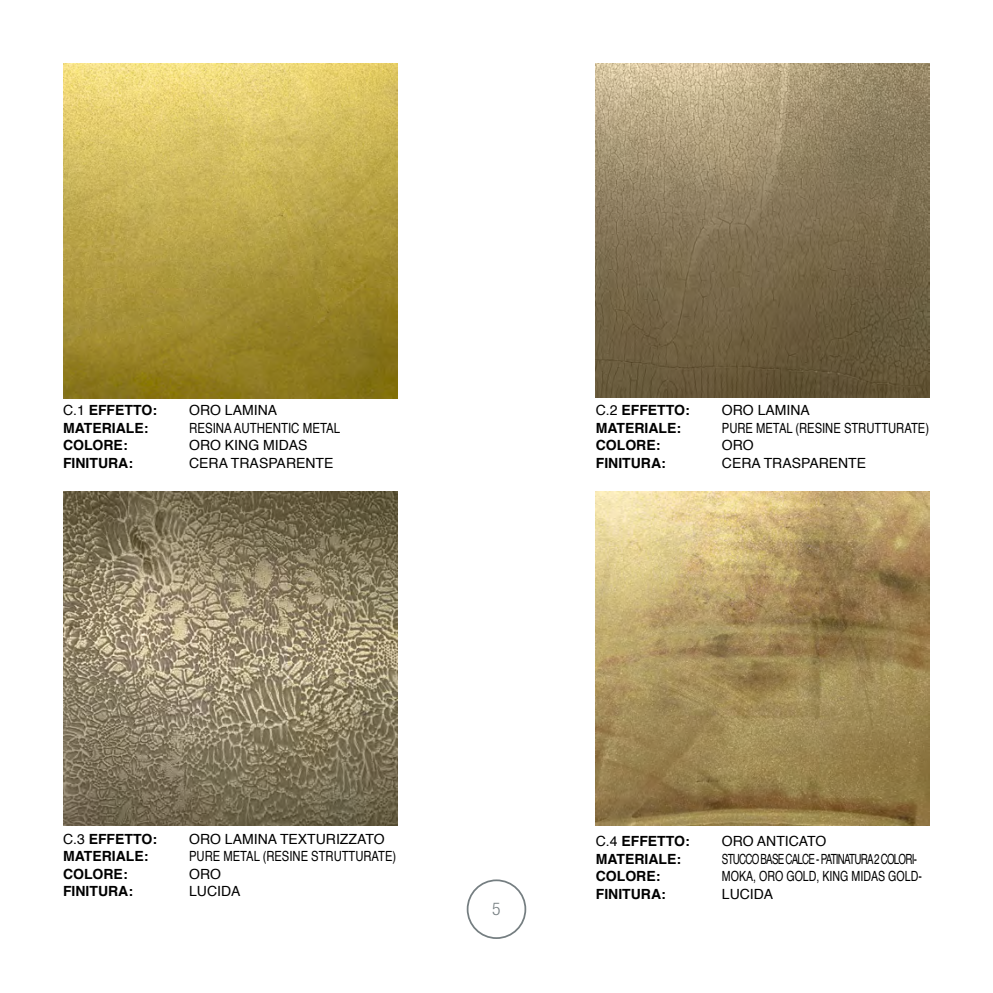
<style>
.page{position:relative;width:993px;height:993px;background:#fff}
.page>*{position:absolute;margin:0;border:0;box-sizing:border-box;transform-origin:0 0}
.t1{font:300 condensed 17.5px "Helvetica Neue LT Std";color:#757e81}
.t2{font:700 14px "Helvetica";color:#000}
.t3{font:14px "Helvetica";color:#000}
.t4{font:14px "Helvetica";color:#000;scale:.8 1}
.t5{font:14px "Helvetica";letter-spacing:-.08em;color:#000;scale:.7 1}
.t6{font:14px "Helvetica";color:#000;scale:.76 1}
.t7{font:14px "Helvetica";color:#000;scale:.82 1}
.s1{font-weight:400}
</style>
<div class="page">
<div style="left:466px;top:879px;width:60px;height:59px;border:2px solid #757e81;border-radius:50%"></div>
<img style="left:595px;top:63px;width:334px;height:334px">
<img style="left:63px;top:491px;width:334px;height:334px">
<img style="left:595px;top:491px;width:334px;height:334px">
<img style="left:63px;top:64px;width:334px;height:334px">
<p class="t2" style="left:63px;top:398px;width:95px"><span class="s1">C.1</span> EFFETTO:</p>
<p class="t3" style="left:189px;top:399px;width:89px">ORO LAMINA</p>
<p class="t2" style="left:63px;top:416px;width:87px">MATERIALE:</p>
<p class="t7" style="left:189px;top:416px;width:186px">RESINA AUTHENTIC METAL</p>
<p class="t2" style="left:63px;top:433px;width:66px">COLORE:</p>
<p class="t3" style="left:189px;top:434px;width:120px">ORO KING MIDAS</p>
<p class="t2" style="left:63px;top:451px;width:71px">FINITURA:</p>
<p class="t3" style="left:189px;top:451px;width:146px">CERA TRASPARENTE</p>
<p class="t2" style="left:595px;top:398px;width:95px"><span class="s1">C.2</span> EFFETTO:</p>
<p class="t3" style="left:721px;top:399px;width:89px">ORO LAMINA</p>
<p class="t2" style="left:595px;top:416px;width:87px">MATERIALE:</p>
<p class="t4" style="left:721px;top:416px;width:260px">PURE METAL (RESINE STRUTTURATE)</p>
<p class="t2" style="left:595px;top:433px;width:66px">COLORE:</p>
<p class="t3" style="left:721px;top:434px;width:33px">ORO</p>
<p class="t2" style="left:595px;top:451px;width:71px">FINITURA:</p>
<p class="t3" style="left:721px;top:451px;width:146px">CERA TRASPARENTE</p>
<p class="t2" style="left:63px;top:827px;width:95px"><span class="s1">C.3</span> EFFETTO:</p>
<p class="t3" style="left:189px;top:827px;width:197px">ORO LAMINA TEXTURIZZATO</p>
<p class="t2" style="left:63px;top:844px;width:87px">MATERIALE:</p>
<p class="t4" style="left:189px;top:845px;width:260px">PURE METAL (RESINE STRUTTURATE)</p>
<p class="t2" style="left:63px;top:862px;width:66px">COLORE:</p>
<p class="t3" style="left:189px;top:862px;width:33px">ORO</p>
<p class="t2" style="left:63px;top:879px;width:71px">FINITURA:</p>
<p class="t3" style="left:189px;top:880px;width:53px">LUCIDA</p>
<p class="t1" style="left:492px;top:898px;width:10px">5</p>
<p class="t2" style="left:595px;top:829px;width:95px"><span class="s1">C.4</span> EFFETTO:</p>
<p class="t3" style="left:721px;top:830px;width:106px">ORO ANTICATO</p>
<p class="t2" style="left:595px;top:847px;width:87px">MATERIALE:</p>
<p class="t5" style="left:721px;top:847px;width:280px">STUCCO BASE CALCE - PATINATURA 2 COLORI-</p>
<p class="t2" style="left:595px;top:864px;width:66px">COLORE:</p>
<p class="t6" style="left:721px;top:865px;width:264px">MOKA, ORO GOLD, KING MIDAS GOLD-</p>
<p class="t2" style="left:595px;top:882px;width:71px">FINITURA:</p>
<p class="t3" style="left:721px;top:882px;width:53px">LUCIDA</p>
</div>
